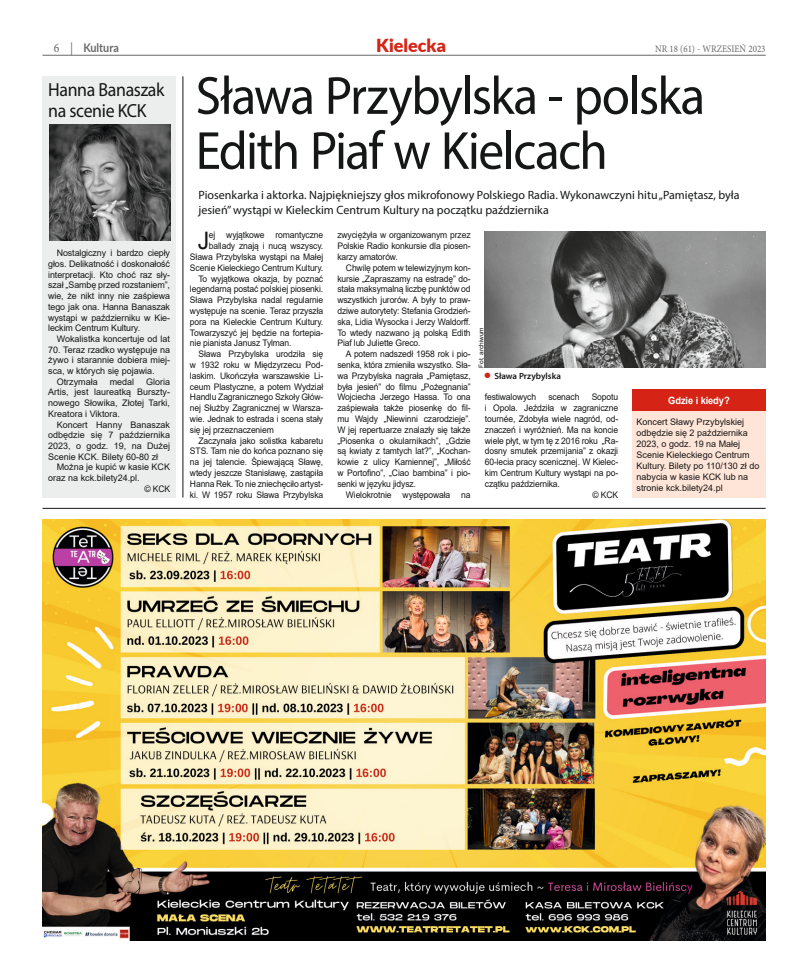
<style>
.page{position:relative;width:794px;height:978px;background:#fff}
.page>*{position:absolute;margin:0;border:0;box-sizing:border-box;transform-origin:0 0}
.Tytul_duży_cienki{font:54px/55px "Myriad Pro";letter-spacing:-.03em;color:#151616;scale:.95 1}
.Inicjal{font:24.1px "Arial";color:#151616;scale:.96 1}
.Tytul_maly_cienki{font:19px/21px "Myriad Pro";letter-spacing:-.02em;color:#151616;scale:.94 1}
.t1{font:900 18px "Lato";color:#d52415}
.Podtytul{font:12px/14.4px "Myriad Pro";color:#151616}
.t2{font:700 12px "Lato";color:#686868;scale:.9 1}
.t3{font:10px "Minion Pro";color:#686868;scale:.9 1}
.Tekst_podstawowy{font:700 10px "Arial";letter-spacing:-.01em;color:#fff;scale:.93 1}
.Tekst_podstawowy-2{font:9px/10.8px "Arial";letter-spacing:-.01em;color:#151616;text-align:justify;scale:.95 1}
.Tekst_podstawowy-3{font:9px/10.7px "Arial";letter-spacing:-.01em;color:#151616;text-align:justify}
.Inicjal-2{font:9px/10.8px "Arial";letter-spacing:-.015em;color:#151616;text-align:right;scale:.95 1}
.t4{font:600 9px "Myriad Pro";color:#151616}
.Tekst_podstawowy-4{font:6.5px "Arial";color:#151616}
.s1{font-family:"Minion Pro";font-weight:400;font-size:13px}
</style>
<div class="page">
<hr style="left:43px;top:55px;width:722px;height:1px;background:#686868">
<div style="left:632px;top:411px;width:133px;height:87px;background:#ffe5d8"></div>
<div style="left:632px;top:390px;width:133px;height:21px;background:#d52415"></div>
<img style="left:43px;top:519px;width:722px;height:421px">
<hr style="left:43px;top:508px;width:722px;height:1px;background:#151616">
<div style="left:43px;top:76px;width:133px;height:422px;background:#eceded"></div>
<hr style="left:183px;top:76px;width:1px;height:422px;background:#151616">
<img style="left:485px;top:231px;width:280px;height:137px">
<img style="left:50px;top:125px;width:121px;height:115px">
<p class="t2" style="left:54px;top:39px;width:74px"><span class="s1">6 |</span> Kultura</p>
<h3 class="t1" style="left:376px;top:32px;width:71px">Kielecka</h3>
<p class="t3" style="left:655px;top:43px;width:124px">NR 18 (61) - WRZESIEŃ 2023</p>
<h1 class="Tytul_duży_cienki" style="left:196px;top:67px;width:538px">Sława Przybylska - polska<br>Edith Piaf w Kielcach</h1>
<h1 class="Tytul_maly_cienki" style="left:48px;top:79px;width:125px">Hanna Banaszak na scenie KCK</h1>
<p class="Tekst_podstawowy-3" style="left:48px;top:248px;width:123px;text-indent:9px">Nostalgiczny i bardzo ciepły głos. Delikatność i doskonałość interpretacji. Kto choć raz sły&shy;szał „Sambę przed rozstaniem”, wie, że nikt inny nie zaśpiewa tego jak ona. Hanna Banaszak wystąpi w październiku w Kie&shy;leckim Centrum Kultury.</p>
<p class="Tekst_podstawowy-3" style="left:57px;top:333px;width:115px">Wokalistka koncertuje od lat</p>
<p class="Tekst_podstawowy-3" style="left:48px;top:344px;width:123px">70. Teraz rzadko występuje na żywo i starannie dobiera miej&shy;sca, w których się pojawia.</p>
<p class="Tekst_podstawowy-3" style="left:57px;top:376px;width:43px">Otrzymała</p>
<p class="Tekst_podstawowy-3" style="left:110px;top:376px;width:26px">medal</p>
<p class="Tekst_podstawowy-3" style="left:48px;top:376px;width:123px;text-indent:98px">Gloria Artis, jest laureatką Burszty&shy;nowego Słowika, Złotej Tarki, Kreatora i Viktora.</p>
<p class="Tekst_podstawowy-3" style="left:48px;top:419px;width:123px;text-indent:9px">Koncert Hanny Banaszak odbędzie się 7 października 2023, o godz. 19, na Dużej Scenie KCK. Bilety 60-80 zł</p>
<p class="Tekst_podstawowy-3" style="left:48px;top:462px;width:123px;text-indent:9px">Można je kupić w kasie KCK oraz na kck.bilety24.pl.</p>
<p class="Tekst_podstawowy-2" style="left:144px;top:483px;width:29px">© KCK</p>
<h2 class="Podtytul" style="left:198px;top:188px;width:542px">Piosenkarka i aktorka. Najpiękniejszy głos mikrofonowy Polskiego Radia. Wykonawczyni hitu „Pamiętasz, była jesień” wystąpi w Kieleckim Centrum Kultury na początku października</h2>
<h3 class="Inicjal" style="left:198px;top:224px;width:14px">J</h3>
<h3 class="Inicjal-2" style="left:190px;top:230px;width:142px">ej wyjątkowe romantyczne ballady znają i nucą wszyscy.<br>Sława Przybylska wystąpi na Małej<br>Scenie Kieleckiego Centrum Kultury.</h3>
<p class="Tekst_podstawowy-2" style="left:190px;top:273px;width:142px;text-indent:9px">To wyjątkowa okazja, by poznać legendarną postać polskiej piosenki.<br>Sława Przybylska nadal regularnie występuje na scenie. Teraz przyszła pora na Kieleckie Centrum Kultury.<br>Towarzyszyć jej będzie na fortepia&shy;nie pianista Janusz Tylman.</p>
<p class="Tekst_podstawowy-2" style="left:190px;top:349px;width:142px;text-indent:9px">Sława Przybylska urodziła się w 1932 roku w Międzyrzecu Pod&shy;laskim. Ukończyła warszawskie Li&shy;ceum Plastyczne, a potem Wydział Handlu Zagranicznego Szkoły Głów&shy;nej Służby Zagranicznej w Warsza&shy;wie. Jednak to estrada i scena stały się jej przeznaczeniem</p>
<p class="Tekst_podstawowy-2" style="left:190px;top:435px;width:142px;text-indent:9px">Zaczynała jako solistka kabaretu STS. Tam nie do końca poznano się na jej talencie. Śpiewającą Sławę, wtedy jeszcze Stanisławę, zastąpiła Hanna Rek. To nie zniechęciło artyst&shy;ki. W 1957 roku Sława Przybylska</p>
<p class="Tekst_podstawowy-2" style="left:337px;top:230px;width:142px">zwyciężyła w organizowanym przez Polskie Radio konkursie dla piosen&shy;karzy amatorów.</p>
<p class="Tekst_podstawowy-2" style="left:337px;top:262px;width:142px;text-indent:9px">Chwilę potem w telewizyjnym kon&shy;kursie „Zapraszamy na estradę” do&shy;stała maksymalną liczbę punktów od wszystkich jurorów. A były to praw&shy;dziwe autorytety: Stefania Grodzień&shy;ska, Lidia Wysocka i Jerzy Waldorff.<br>To wtedy nazwano ją polską Edith Piaf lub Juliette Greco.</p>
<p class="Tekst_podstawowy-2" style="left:337px;top:349px;width:142px;text-indent:9px">A potem nadszedł 1958 rok i pio&shy;senka, która zmieniła wszystko. Sła&shy;wa Przybylska nagrała „Pamiętasz, była jesień” do filmu „Pożegnania” Wojciecha Jerzego Hassa. To ona zaśpiewała także piosenkę do fil&shy;mu Wajdy „Niewinni czarodzieje”.<br>W jej repertuarze znalazły się także „Piosenka o okularnikach”, „Gdzie są kwiaty z tamtych lat?”, „Kochan&shy;kowie z ulicy Kamiennej”, „Miłość w Portofino”, „Ciao bambina” i pio&shy;senki w języku jidysz.</p>
<p class="Tekst_podstawowy-2" style="left:346px;top:489px;width:133px">Wielokrotnie występowała na</p>
<p class="Tekst_podstawowy-4" style="left:477px;top:368px;width:42px;rotate:-90deg">Fot. archiwum</p>
<p class="t4" style="left:494px;top:370px;width:68px">Sława Przybylska</p>
<p class="Tekst_podstawowy-2" style="left:485px;top:392px;width:142px;text-indent:107px">Sopotu i Opola. Jeździła w zagraniczne tournée, Zdobyła wiele nagród, od&shy;znaczeń i wyróżnień. Ma na koncie wiele płyt, w tym tę z 2016 roku „Ra&shy;dosny smutek przemijania” z okazji 60-lecia pracy scenicznej. W Kielec&shy;kim Centrum Kultury wystąpi na po&shy;czątku października.</p>
<p class="Tekst_podstawowy-2" style="left:592px;top:489px;width:29px">© KCK</p>
<p class="Tekst_podstawowy-2" style="left:485px;top:392px;width:55px">festiwalowych</p>
<p class="Tekst_podstawowy-2" style="left:548px;top:392px;width:34px">scenach</p>
<p class="Tekst_podstawowy" style="left:668px;top:393px;width:67px">Gdzie i kiedy?</p>
<p class="Tekst_podstawowy-3" style="left:636px;top:416px;width:124px;line-height:11px;text-align:left">Koncert Sławy Przybylskiej odbędzie się 2 października<br>2023, o godz. 19 na Małej<br>Scenie Kieleckiego Centrum<br>Kultury. Bilety po 110/130 zł do nabycia w kasie KCK lub na stronie kck.bilety24.pl</p>
</div>
